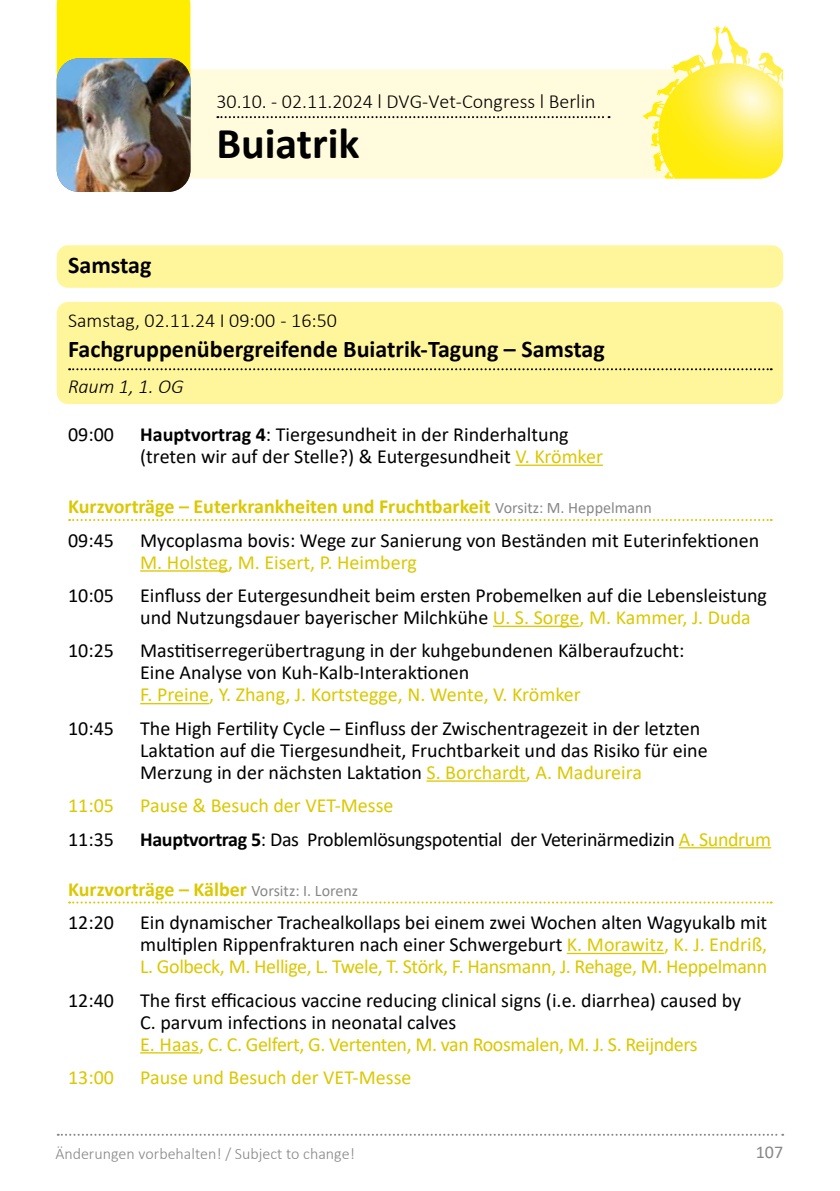
<style>
.page{position:relative;width:840px;height:1191px;background:#fff}
.page>*{position:absolute;margin:0;border:0;box-sizing:border-box;transform-origin:0 0}
.t1{font:700 44px "Calibri";color:#000}
.t2{font:700 24px "Calibri";color:#000}
.t3{font:20px/22px "Calibri";color:#000}
.t4{font:20px "Calibri";color:#dbc800}
.t5{font:700 20px/33.4px "Calibri";color:#dbc800}
.t6{font:300 20px "Calibri";color:#000}
.t7{font:20px "Calibri";letter-spacing:-.02em;color:#000}
.t8{font:20px "Calibri";letter-spacing:-.02em;color:#dbc800}
.t9{font:italic 300 20px "Calibri";color:#000}
.t10{font:18px "Calibri";color:#878787}
.t11{font:300 16px "Calibri";color:#878787}
.s1{font-weight:700}
.s2{color:#dbc800}
.s3{font-weight:400;font-size:16px;color:#878787}
.s4{font-weight:400;color:#000}
</style>
<div class="page">
<svg style="left:58px;top:1133px;width:724px;height:2px"></svg>
<div style="left:57px;top:302px;width:725px;height:102px;background:#fff69b;border-radius:11px"></div>
<svg style="left:69px;top:368px;width:702px;height:2px"></svg>
<hr style="left:515px;top:464px;width:87px;height:2px;background:#dbc800">
<svg style="left:69px;top:519px;width:702px;height:2px"></svg>
<hr style="left:140px;top:570px;width:88px;height:1px;background:#dbc800">
<hr style="left:492px;top:625px;width:87px;height:2px;background:#dbc800">
<hr style="left:140px;top:703px;width:69px;height:1px;background:#dbc800">
<hr style="left:426px;top:780px;width:99px;height:1px;background:#dbc800">
<hr style="left:678px;top:847px;width:92px;height:1px;background:#dbc800">
<svg style="left:69px;top:901px;width:702px;height:2px"></svg>
<hr style="left:566px;top:952px;width:97px;height:2px;background:#dbc800">
<hr style="left:140px;top:1052px;width:59px;height:1px;background:#dbc800">
<div style="left:57px;top:245px;width:725px;height:43px;background:#fff69b;border-radius:11px"></div>
<svg style="left:57px;top:69px;width:725px;height:110px;background:#fef9c4"></svg>
<div style="left:57px;top:0;width:133px;height:58px;background:#ffed00"></div>
<svg style="left:642px;top:26px;width:74px;height:104px"></svg>
<svg style="left:217px;top:116px;width:392px;height:2px"></svg>
<img style="left:57px;top:58px;width:133px;height:134px">
<p class="t2" style="left:68px;top:248px;width:85px">Samstag</p>
<p class="t6" style="left:216px;top:89px;width:380px">30.10. - 02.11.2024 l DVG-Vet-Congress l Berlin</p>
<h1 class="t1" style="left:216px;top:112px;width:145px">Buiatrik</h1>
<p class="t6" style="left:68px;top:308px;width:270px">Samstag, 02.11.24 I 09:00 - 16:50</p>
<p class="t2" style="left:68px;top:332px;width:538px">Fachgruppenübergreifende Buiatrik-Tagung – Samstag</p>
<p class="t9" style="left:68px;top:374px;width:117px">Raum 1, 1. OG</p>
<p class="t3" style="left:68px;top:423px;width:47px">09:00</p>
<p class="t3" style="left:140px;top:423px;width:464px"><span class="s1">Hauptvortrag 4</span>: Tiergesundheit in der Rinderhaltung (treten wir auf der Stelle?) &amp; Eutergesundheit <span class="s2">V. Krömker</span></p>
<p class="t5" style="left:68px;top:490px;width:585px">Kurzvorträge – Euterkrankheiten und Fruchtbarkeit <span class="s3">Vorsitz: M. Heppelmann<br></span><span class="s4">09:45</span></p>
<p class="t3" style="left:140px;top:528px;width:620px">Mycoplasma bovis: Wege zur Sanierung von Beständen mit Euterinfektionen</p>
<p class="t4" style="left:140px;top:548px;width:278px">M. Holsteg, M. Eisert, P. Heimberg</p>
<p class="t3" style="left:68px;top:584px;width:47px">10:05</p>
<p class="t3" style="left:140px;top:584px;width:628px">Einfluss der Eutergesundheit beim ersten Probemelken auf die Lebensleistung und Nutzungsdauer bayerischer Milchkühe <span class="s2">U. S. Sorge, M. Kammer, J. Duda</span></p>
<p class="t3" style="left:68px;top:639px;width:47px">10:25</p>
<p class="t3" style="left:140px;top:639px;width:545px">Mastitiserregerübertragung in der kuhgebundenen Kälberaufzucht:<br>Eine Analyse von Kuh-Kalb-Interaktionen</p>
<p class="t4" style="left:140px;top:681px;width:442px">F. Preine, Y. Zhang, J. Kortstegge, N. Wente, V. Krömker</p>
<p class="t3" style="left:68px;top:716px;width:47px">10:45</p>
<p class="t3" style="left:140px;top:716px;width:568px">The High Fertility Cycle – Einfluss der Zwischentragezeit in der letzten<br>Laktation auf die Tiergesundheit, Fruchtbarkeit und das Risiko für eine<br>Merzung in der nächsten Laktation <span class="s2">S. Borchardt, A. Madureira</span></p>
<p class="t4" style="left:68px;top:791px;width:47px">11:05</p>
<p class="t4" style="left:140px;top:791px;width:255px">Pause &amp; Besuch der VET-Messe</p>
<p class="t3" style="left:68px;top:827px;width:47px">11:35</p>
<p class="t7" style="left:140px;top:825px;width:632px"><span class="s1">Hauptvortrag 5</span>: Das Problemlösungspotential der Veterinärmedizin <span class="s2">A. Sundrum</span></p>
<p class="t5" style="left:68px;top:872px;width:291px">Kurzvorträge – Kälber <span class="s3">Vorsitz: I. Lorenz<br></span><span class="s4">12:20</span></p>
<p class="t3" style="left:140px;top:911px;width:628px;text-align:justify">Ein dynamischer Trachealkollaps bei einem zwei Wochen alten Wagyukalb mit multiplen Rippenfrakturen nach einer Schwergeburt <span class="s2">K. Morawitz, K. J. Endriß, L. Golbeck, M. Hellige, L. Twele, T. Störk, F. Hansmann, J. Rehage, M. Heppelmann</span></p>
<p class="t3" style="left:68px;top:988px;width:47px">12:40</p>
<p class="t3" style="left:140px;top:988px;width:602px">The first efficacious vaccine reducing clinical signs (i.e. diarrhea) caused by<br>C. parvum infections in neonatal calves</p>
<p class="t8" style="left:140px;top:1030px;width:558px">E. Haas, C. C. Gelfert, G. Vertenten, M. van Roosmalen, M. J. S. Reijnders</p>
<p class="t4" style="left:68px;top:1063px;width:47px">13:00</p>
<p class="t4" style="left:140px;top:1063px;width:273px">Pause und Besuch der VET-Messe</p>
<p class="t11" style="left:55px;top:1143px;width:301px">Änderungen vorbehalten! / Subject to change!</p>
<p class="t10" style="left:755px;top:1139px;width:29px">107</p>
</div>
